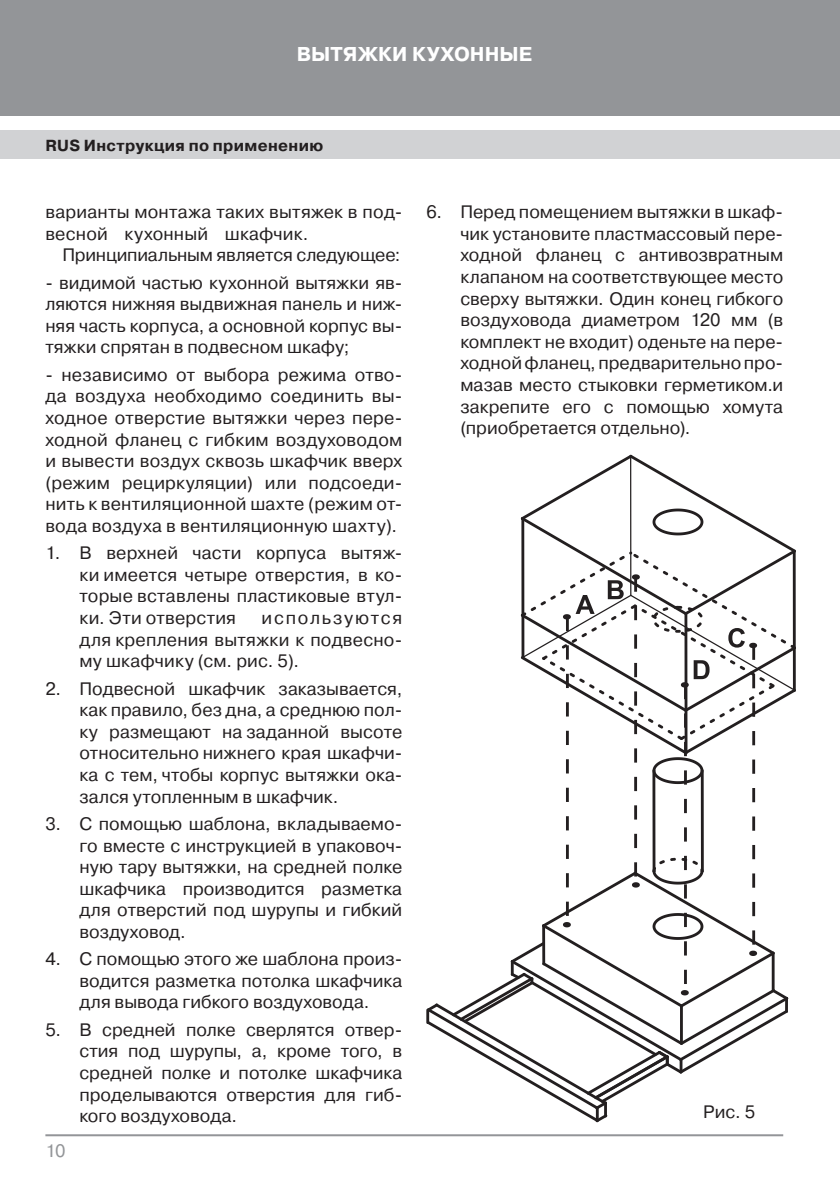
<style>
.page{position:relative;width:840px;height:1191px;background:#fff}
.page>*{position:absolute;margin:0;border:0;box-sizing:border-box;transform-origin:0 0}
.t1{font:700 20px "Pragmatica C";letter-spacing:.005em;color:#fff}
.Based_abzac{font:18px/21.6px "Pragmatica C";letter-spacing:.005em;color:#231f20;text-align:justify}
.abzac{font:18px/21.6px "Pragmatica C";letter-spacing:.01em;color:#231f20;text-align:justify}
.Based_text{font:18px/21.6px "Pragmatica C";letter-spacing:.01em;color:#231f20}
.Based_text-2{font:18px "Pragmatica C";letter-spacing:-.01em;color:#231f20}
.t2{font:18px "Pragmatica C";color:#939598}
.t3{font:700 16px "Pragmatica C";letter-spacing:.02em;color:#231f20}
</style>
<div class="page">
<div style="left:0;top:0;width:839px;height:116px;background:#939598"></div>
<div style="left:0;top:130px;width:839px;height:29px;background:#d1d2d4"></div>
<hr style="left:45px;top:1134px;width:737px;height:2px;background:#939598">
<svg style="left:426px;top:455px;width:369px;height:667px"></svg>
<p class="t1" style="left:296px;top:43px;width:237px">ВЫТЯЖКИ КУХОННЫЕ</p>
<p class="t3" style="left:45px;top:136px;width:279px">RUS Инструкция по применению</p>
<p class="Based_text" style="left:45px;top:201px;width:358px">варианты монтажа таких вытяжек в под&shy;весной кухонный шкафчик.</p>
<p class="Based_text-2" style="left:62px;top:245px;width:339px">Принципиальным является следующее:</p>
<p class="abzac" style="left:45px;top:272px;width:358px">- видимой частью кухонной вытяжки яв&shy;ляются нижняя выдвижная панель и ниж&shy;няя часть корпуса, а основной корпус вы&shy;тяжки спрятан в подвесном шкафу;</p>
<p class="abzac" style="left:45px;top:364px;width:358px">- независимо от выбора режима отво&shy;да воздуха необходимо соединить вы&shy;ходное отверстие вытяжки через пере&shy;ходной фланец с гибким воздуховодом и вывести воздух сквозь шкафчик вверх (режим рециркуляции) или подсоеди&shy;нить к вентиляционной шахте (режим от&shy;вода воздуха в вентиляционную шахту).</p>
<p class="Based_abzac" style="left:79px;top:542px;width:324px;text-indent:-34px">1. В верхней части корпуса вытяж&shy;ки имеется четыре отверстия, в ко&shy;торые вставлены пластиковые втул&shy;ки. Эти отверстия</p>
<p class="Based_abzac" style="left:79px;top:607px;width:324px;text-indent:182px">используются для крепления вытяжки к подвесно&shy;му шкафчику (см. рис. 5).</p>
<p class="Based_abzac" style="left:79px;top:677px;width:324px;text-indent:-34px">2. Подвесной шкафчик заказывается, как правило, без дна, а среднюю пол&shy;ку размещают на заданной высоте относительно нижнего края шкафчи&shy;ка с тем, чтобы корпус вытяжки ока&shy;зался утопленным в шкафчик.</p>
<p class="Based_abzac" style="left:79px;top:813px;width:324px;text-indent:-34px">3. С помощью шаблона, вкладываемо&shy;го вместе с инструкцией в упаковоч&shy;ную тару вытяжки, на средней полке шкафчика производится разметка для отверстий под шурупы и гибкий воздуховод.</p>
<p class="Based_abzac" style="left:79px;top:948px;width:324px;text-indent:-34px">4. С помощью этого же шаблона произ&shy;водится разметка потолка шкафчика для вывода гибкого воздуховода.</p>
<p class="Based_abzac" style="left:79px;top:1018px;width:324px;text-indent:-34px">5. В средней полке сверлятся отвер&shy;стия под шурупы, а, кроме того, в средней полке и потолке шкафчика проделываются отверстия для гиб&shy;кого воздуховода.</p>
<p class="t2" style="left:45px;top:1140px;width:22px">10</p>
<p class="Based_abzac" style="left:460px;top:201px;width:324px;text-indent:-34px">6. Перед помещением вытяжки в шкаф&shy;чик установите пластмассовый пере&shy;ходной фланец с антивозвратным клапаном на соответствующее место сверху вытяжки. Один конец гибкого воздуховода диаметром 120 мм (в комплект не входит) оденьте на пере&shy;ходной фланец, предварительно про&shy;мазав место стыковки герметиком.и закрепите его с помощью хомута (приобретается отдельно).</p>
<p class="Based_abzac" style="left:702px;top:1101px;width:54px">Рис. 5</p>
</div>
